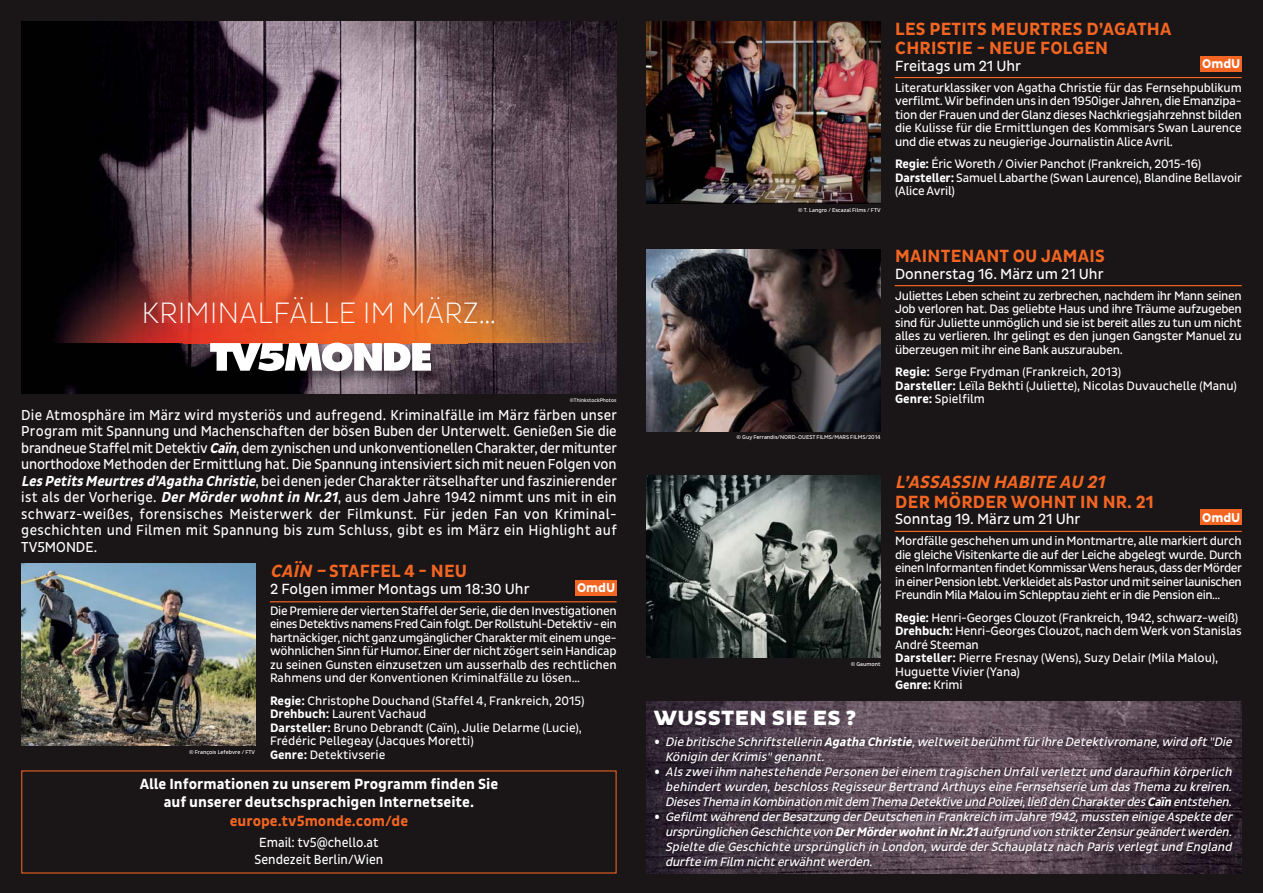
<style>
.page{position:relative;width:1263px;height:893px;background:#1a1516}
.page>*{position:absolute;margin:0;border:0;box-sizing:border-box;transform-origin:0 0}
.t1{font:300 30px "Pluto Sans Cond Ex";letter-spacing:.015em;color:#fff}
.t2{font:800 21px "Pluto Sans";letter-spacing:.015em;color:#fff}
.t3{font:21px/30px "Pluto Sans Cond";color:#fff}
.t4{font:700 18px/19.5px "Pluto Sans Cond";letter-spacing:.015em;color:#f26522}
.t5{font:italic 700 18px "Pluto Sans Cond";color:#f26522}
.t6{font:15px "Pluto Sans Cond";color:#fff}
.t7{font:700 15px/18px "Pluto Sans Cond";color:#fff;text-align:center}
.t8{font:700 15px "Pluto Sans Cond";color:#f26522}
.t9{font:14.7px/16.5px "Pluto Sans Cond";letter-spacing:.025em;color:#fff;text-align:justify;scale:.95 1}
.t10{font:13.5px/16.5px "Pluto Sans Cond";color:#fff;text-align:center;scale:.95 1}
.t11{font:700 12.9px "Pluto Sans";color:#fff;scale:.9 1}
.t12{font:12.45px/13.5px "Pluto Sans Cond";letter-spacing:-.015em;color:#fff;text-align:justify}
.t13{font:italic 12.45px/15px "Pluto Sans Cond";color:#fff}
.t14{font:5.7px "Pluto Sans Cond";color:#fff}
.t15{font:5.25px "Pluto Sans Cond";color:#fff}
.s1{font-weight:700;font-style:italic}
.s2{font-style:italic}
.s3{font-weight:700}
</style>
<div class="page">
<img style="left:21px;top:21px;width:596px;height:372px">
<img style="left:21px;top:123px;width:596px;height:220px">
<img style="left:184px;top:334px;width:283px;height:60px">
<svg style="left:210px;top:343px;width:221px;height:28px;background:#c7c3c4"></svg>
<hr style="left:895px;top:77px;width:347px;height:1px;background:#f26522">
<hr style="left:895px;top:531px;width:347px;height:1px;background:#f26522">
<hr style="left:895px;top:285px;width:347px;height:1px;background:#f26522">
<hr style="left:270px;top:601px;width:347px;height:1px;background:#f26522">
<img style="left:646px;top:21px;width:234px;height:182px">
<img style="left:646px;top:476px;width:234px;height:182px">
<img style="left:646px;top:702px;width:596px;height:25px">
<img style="left:646px;top:249px;width:234px;height:182px">
<img style="left:21px;top:564px;width:234px;height:182px">
<img style="left:646px;top:873px;width:595px;height:1px">
<img style="left:646px;top:727px;width:596px;height:146px">
<div style="left:575px;top:580px;width:42px;height:15px;background:#f26522"></div>
<div style="left:1200px;top:56px;width:42px;height:16px;background:#f26522"></div>
<div style="left:1200px;top:510px;width:42px;height:15px;background:#f26522"></div>
<h1 class="t1" style="left:142px;top:295px;width:356px">KRIMINALFÄLLE IM MÄRZ…</h1>
<p class="t15" style="left:570px;top:398px;width:48px">©ThinkstockPhotos</p>
<p class="t9" style="left:21px;top:408px;width:628px">Die Atmosphäre im März wird mysteriös und aufregend. Kriminalfälle im März färben unser Program mit Spannung und Machenschaften der bösen Buben der Unterwelt. Genießen Sie die brandneue Staffel mit Detektiv <span class="s1">Caïn</span>, dem zynischen und unkonventionellen Charakter, der mitunter unorthodoxe Methoden der Ermittlung hat. Die Spannung intensiviert sich mit neuen Folgen von <span class="s1">Les Petits Meurtres d’Agatha Christie</span>, bei denen jeder Charakter rätselhafter und faszinierender ist als der Vorherige. <span class="s1">Der Mörder wohnt in Nr.21</span>, aus dem Jahre 1942 nimmt uns mit in ein schwarz-weißes, forensisches Meisterwerk der Filmkunst. Für jeden Fan von Kriminal&shy;geschichten und Filmen mit Spannung bis zum Schluss, gibt es im März ein Highlight auf TV5MONDE.</p>
<p class="t14" style="left:189px;top:750px;width:68px">© François Lefebvre / FTV</p>
<h3 class="t4" style="left:270px;top:562px;width:199px"><span class="s2">CAÏN –</span> STAFFEL 4 - NEU</h3>
<p class="t6" style="left:270px;top:583px;width:261px">2 Folgen immer Montags um 18:30 Uhr</p>
<p class="t12" style="left:270px;top:605px;width:348px">Die Premiere der vierten Staffel der Serie, die den Investigationen eines Detektivs namens Fred Cain folgt. Der Rollstuhl-Detektiv - ein hartnäckiger, nicht ganz umgänglicher Charakter mit einem unge&shy;wöhnlichen Sinn für Humor. Einer der nicht zögert sein Handicap zu seinen Gunsten einzusetzen um ausserhalb des rechtlichen Rahmens und der Konventionen Kriminalfälle zu lösen…</p>
<p class="t12" style="left:270px;top:695px;width:316px;text-align:left"><span class="s3">Regie:</span> Christophe Douchand (Staffel 4, Frankreich, 2015)<br><span class="s3">Drehbuch:</span> Laurent Vachaud<br><span class="s3">Darsteller:</span> Bruno Debrandt (Caïn), Julie Delarme (Lucie), Frédéric Pellegeay (Jacques Moretti)<br><span class="s3">Genre:</span> Detektivserie</p>
<p class="t11" style="left:577px;top:580px;width:44px">OmdU</p>
<p class="t7" style="left:140px;top:776px;width:360px">Alle Informationen zu unserem Programm finden Sie auf unserer deutschsprachigen Internetseite.</p>
<p class="t8" style="left:230px;top:815px;width:180px">europe.tv5monde.com/de</p>
<p class="t10" style="left:255px;top:836px;width:137px">Email: tv5@chello.at<br>Sendezeit Berlin/Wien</p>
<p class="t14" style="left:798px;top:208px;width:84px">© T. Langro / Escazal Films / FTV</p>
<p class="t14" style="left:736px;top:435px;width:146px">© Guy Ferrandis/NORD-OUEST FILMS/MARS FILMS/2014</p>
<p class="t14" style="left:851px;top:662px;width:31px">© Gaumont</p>
<h3 class="t4" style="left:895px;top:20px;width:278px">LES PETITS MEURTRES D’AGATHA<br>CHRISTIE - NEUE FOLGEN</h3>
<p class="t6" style="left:895px;top:60px;width:128px">Freitags um 21 Uhr</p>
<p class="t12" style="left:895px;top:82px;width:348px">Literaturklassiker von Agatha Christie für das Fernsehpublikum verfilmt. Wir befinden uns in den 1950iger Jahren, die Emanzipa&shy;tion der Frauen und der Glanz dieses Nachkriegsjahrzehnst bilden die Kulisse für die Ermittlungen des Kommisars Swan Laurence und die etwas zu neugierige Journalistin Alice Avril.</p>
<p class="t12" style="left:895px;top:158px;width:348px;text-align:left"><span class="s3">Regie:</span> Éric Woreth / Oivier Panchot (Frankreich, 2015-16)<br><span class="s3">Darsteller:</span> Samuel Labarthe (Swan Laurence), Blandine Bellavoir (Alice Avril)</p>
<p class="t11" style="left:1202px;top:56px;width:44px">OmdU</p>
<h3 class="t4" style="left:895px;top:247px;width:211px">MAINTENANT OU JAMAIS</h3>
<p class="t6" style="left:895px;top:268px;width:210px">Donnerstag 16. März um 21 Uhr</p>
<p class="t12" style="left:895px;top:290px;width:348px">Juliettes Leben scheint zu zerbrechen, nachdem ihr Mann seinen Job verloren hat. Das geliebte Haus und ihre Träume aufzugeben sind für Juliette unmöglich und sie ist bereit alles zu tun um nicht alles zu verlieren. Ihr gelingt es den jungen Gangster Manuel zu überzeugen mit ihr eine Bank auszurauben.</p>
<p class="t12" style="left:895px;top:366px;width:343px;text-align:left"><span class="s3">Regie:</span> Serge Frydman (Frankreich, 2013)<br><span class="s3">Darsteller:</span> Leïla Bekhti (Juliette), Nicolas Duvauchelle (Manu)<br><span class="s3">Genre:</span> Spielfilm</p>
<h3 class="t5" style="left:895px;top:475px;width:214px">L’ASSASSIN HABITE AU 21</h3>
<h3 class="t4" style="left:895px;top:493px;width:260px">DER MÖRDER WOHNT IN NR. 21</h3>
<p class="t6" style="left:895px;top:514px;width:187px">Sonntag 19. März um 21 Uhr</p>
<p class="t12" style="left:895px;top:535px;width:348px">Mordfälle geschehen um und in Montmartre, alle markiert durch die gleiche Visitenkarte die auf der Leiche abgelegt wurde. Durch einen Informanten findet Kommissar Wens heraus, dass der Mörder in einer Pension lebt. Verkleidet als Pastor und mit seiner launischen Freundin Mila Malou im Schlepptau zieht er in die Pension ein…</p>
<p class="t12" style="left:895px;top:612px;width:348px;text-align:left"><span class="s3">Regie:</span> Henri-Georges Clouzot (Frankreich, 1942, schwarz-weiß)<br><span class="s3">Drehbuch:</span> Henri-Georges Clouzot, nach dem Werk von Stanislas André Steeman<br><span class="s3">Darsteller:</span> Pierre Fresnay (Wens), Suzy Delair (Mila Malou), Huguette Vivier (Yana)<br><span class="s3">Genre:</span> Krimi</p>
<p class="t11" style="left:1202px;top:510px;width:44px">OmdU</p>
<h2 class="t2" style="left:654px;top:705px;width:204px">WUSSTEN SIE ES ?</h2>
<p class="t13" style="left:665px;top:735px;width:571px">Die britische Schriftstellerin <span class="s3">Agatha Christie</span>,weltweit berühmt fürihre Detektivromane,wird oft "Die Königin derKrimis" genannt.<br>Als zweiihm nahestehende Personen beieinem tragischen Unfallverletzt und daraufhin körperlich behindert wurden,beschloss RegisseurBertrand Arthuys eine Fernsehserie um das Thema zu kreiren.<br>Dieses Thema in Kombination mit dem Thema Detektive und Polizei,ließ den Charakterdes <span class="s3">Caïn</span> entstehen.<br>Gefilmt während derBesatzung derDeutschen in Frankreich im Jahre 1942,mussten einige Aspekte der ursprünglichen Geschichte von <span class="s3">DerMörderwohnt in Nr.21</span> aufgrund von strikterZensurgeändert werden.<br>Spielte die Geschichte ursprünglich in London,wurde derSchauplatz nach Paris verlegt und England durfte im Film nicht erwähnt werden.</p>
<h2 class="t3" style="left:653px;top:728px;width:9px">• •</h2>
<h2 class="t3" style="left:653px;top:803px;width:9px">•</h2>
</div>
